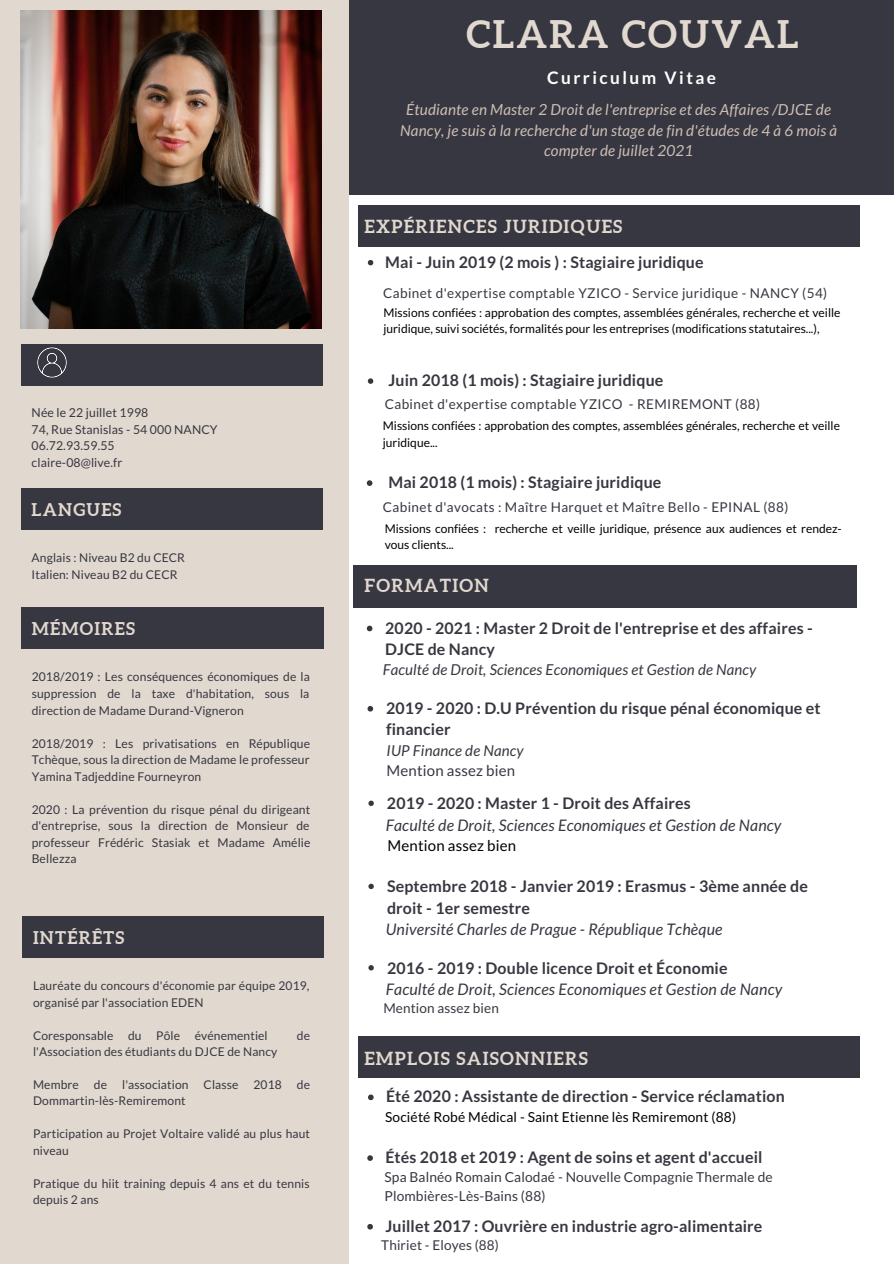
<style>
.page{position:relative;width:894px;height:1264px;background:#fff}
.page>*{position:absolute;margin:0;border:0;box-sizing:border-box;transform-origin:0 0}
.t1{font:700 37.95px "Aleo";letter-spacing:.06em;color:#e1d8cf}
.t2{font:700 18px "Aleo";letter-spacing:.07em;color:#e1d8cf}
.t3{font:700 17.55px "Aleo";letter-spacing:.07em;color:#e1d8cf}
.t4{font:700 17.25px "Lato";letter-spacing:.14em;color:#fff}
.t5{font:700 15.9px/21.5px "Lato";letter-spacing:.01em;color:#373741}
.t6{font:italic 15.9px "Lato";letter-spacing:.01em;color:#373741}
.t7{font:italic 15.3px/20.5px "Lato";letter-spacing:.01em;color:#cdbeb5;text-align:center}
.t8{font:italic 15px "Lato";letter-spacing:.01em;color:#373741}
.t9{font:15px "Lato";letter-spacing:.01em;color:#000}
.t10{font:15px "Lato";letter-spacing:.01em;color:#373741}
.t11{font:13.8px/19.2px "Lato";letter-spacing:.01em;color:#373741}
.t12{font:13.8px "Lato";letter-spacing:.01em;color:#000}
.t13{font:13.5px "Lato";letter-spacing:.03em;color:#373741}
.t14{font:13.5px "Lato";letter-spacing:.01em;color:#373741}
.t15{font:12.3px/16.5px "Lato";letter-spacing:.01em;color:#373741}
.t16{font:12.15px/16.5px "Lato";letter-spacing:.01em;color:#373741;text-align:justify}
.t17{font:12px/16.5px "Lato";letter-spacing:.01em;color:#373741}
.t18{font:12px/16.8px "Lato";color:#000}
</style>
<div class="page">
<div style="left:334px;top:0;width:559px;height:194px;background:#373741"></div>
<div style="left:0;top:0;width:349px;height:1263px;background:#e1d8cf"></div>
<div style="left:353px;top:565px;width:503px;height:43px;background:#373741"></div>
<div style="left:358px;top:1036px;width:501px;height:41px;background:#373741"></div>
<div style="left:21px;top:344px;width:301px;height:41px;background:#373741"></div>
<div style="left:21px;top:488px;width:301px;height:42px;background:#373741"></div>
<div style="left:22px;top:916px;width:302px;height:42px;background:#373741"></div>
<div style="left:358px;top:205px;width:501px;height:42px;background:#373741"></div>
<img style="left:37px;top:347px;width:30px;height:31px">
<div style="left:21px;top:607px;width:303px;height:42px;background:#373741"></div>
<img style="left:21px;top:10px;width:301px;height:319px">
<svg style="left:368px;top:800px;width:6px;height:6px"></svg>
<svg style="left:367px;top:706px;width:6px;height:5px"></svg>
<svg style="left:368px;top:260px;width:5px;height:5px"></svg>
<svg style="left:368px;top:883px;width:6px;height:6px"></svg>
<svg style="left:368px;top:965px;width:6px;height:5px"></svg>
<svg style="left:368px;top:378px;width:5px;height:6px"></svg>
<svg style="left:366px;top:480px;width:6px;height:6px"></svg>
<svg style="left:367px;top:1155px;width:6px;height:5px"></svg>
<svg style="left:367px;top:1224px;width:6px;height:5px"></svg>
<svg style="left:366px;top:625px;width:6px;height:6px"></svg>
<svg style="left:368px;top:1094px;width:5px;height:6px"></svg>
<p class="t15" style="left:32px;top:404px;width:187px">Née le 22 juillet 1998<br>74, Rue Stanislas - 54 000 NANCY<br>06.72.93.59.55<br>claire-08@live.fr</p>
<p class="t3" style="left:32px;top:499px;width:91px">LANGUES</p>
<p class="t17" style="left:32px;top:549px;width:155px">Anglais : Niveau B2 du CECR<br>Italien: Niveau B2 du CECR</p>
<p class="t3" style="left:32px;top:618px;width:105px">MÉMOIRES</p>
<p class="t16" style="left:32px;top:668px;width:280px">2018/2019 : Les conséquences économiques de la suppression de la taxe d'habitation, sous la direction de Madame Durand-Vigneron</p>
<p class="t16" style="left:32px;top:734px;width:280px">2018/2019 : Les privatisations en République Tchèque, sous la direction de Madame le professeur Yamina Tadjeddine Fourneyron</p>
<p class="t16" style="left:32px;top:800px;width:280px">2020 : La prévention du risque pénal du dirigeant d'entreprise, sous la direction de Monsieur de professeur Frédéric Stasiak et Madame Amélie Bellezza</p>
<p class="t3" style="left:33px;top:927px;width:93px">INTÉRÊTS</p>
<p class="t17" style="left:33px;top:977px;width:278px">Lauréate du concours d'économie par équipe 2019, organisé par l'association EDEN</p>
<p class="t17" style="left:33px;top:1026px;width:236px">Coresponsable du Pôle événementiel</p>
<p class="t17" style="left:297px;top:1026px;width:15px">de</p>
<p class="t17" style="left:33px;top:1043px;width:246px">l'Association des étudiants du DJCE de Nancy</p>
<p class="t17" style="left:33px;top:1076px;width:278px">Membre de l'association Classe 2018 de<br>Dommartin-lès-Remiremont</p>
<p class="t17" style="left:33px;top:1125px;width:278px">Participation au Projet Voltaire validé au plus haut niveau</p>
<p class="t17" style="left:33px;top:1174px;width:278px">Pratique du hiit training depuis 4 ans et du tennis depuis 2 ans</p>
<h1 class="t1" style="left:466px;top:12px;width:334px">CLARA COUVAL</h1>
<p class="t4" style="left:547px;top:67px;width:170px">Curriculum Vitae</p>
<p class="t7" style="left:400px;top:99px;width:438px">Étudiante en Master 2 Droit de l'entreprise et des Affaires /DJCE de<br>Nancy, je suis à la recherche d'un stage de fin d'études de 4 à 6 mois à compter de juillet 2021</p>
<p class="t2" style="left:364px;top:216px;width:259px">EXPÉRIENCES JURIDIQUES</p>
<p class="t5" style="left:385px;top:251px;width:320px">Mai - Juin 2019 (2 mois ) : Stagiaire juridique</p>
<p class="t13" style="left:383px;top:284px;width:445px">Cabinet d'expertise comptable YZICO - Service juridique - NANCY (54)</p>
<p class="t18" style="left:383px;top:303px;width:458px">Missions confiées : approbation des comptes, assemblées générales, recherche et veille juridique, suivi sociétés, formalités pour les entreprises (modifications statutaires...),</p>
<p class="t5" style="left:388px;top:369px;width:276px">Juin 2018 (1 mois) : Stagiaire juridique</p>
<p class="t13" style="left:384px;top:396px;width:377px">Cabinet d'expertise comptable YZICO - REMIREMONT (88)</p>
<p class="t18" style="left:383px;top:416px;width:458px">Missions confiées : approbation des comptes, assemblées générales, recherche et veille juridique...</p>
<p class="t5" style="left:388px;top:471px;width:274px">Mai 2018 (1 mois) : Stagiaire juridique</p>
<p class="t13" style="left:383px;top:499px;width:407px">Cabinet d'avocats : Maître Harquet et Maître Bello - EPINAL (88)</p>
<p class="t18" style="left:384px;top:519px;width:458px">Missions confiées : recherche et veille juridique, présence aux audiences et rendez&shy;vous clients...</p>
<p class="t2" style="left:364px;top:575px;width:126px">FORMATION</p>
<p class="t5" style="left:385px;top:616px;width:429px">2020 - 2021 : Master 2 Droit de l'entreprise et des affaires -<br>DJCE de Nancy</p>
<p class="t8" style="left:383px;top:660px;width:375px">Faculté de Droit, Sciences Economiques et Gestion de Nancy</p>
<p class="t5" style="left:386px;top:697px;width:436px">2019 - 2020 : D.U Prévention du risque pénal économique et financier</p>
<p class="t8" style="left:386px;top:740px;width:138px">IUP Finance de Nancy</p>
<p class="t10" style="left:386px;top:761px;width:130px">Mention assez bien</p>
<p class="t5" style="left:387px;top:792px;width:305px">2019 - 2020 : Master 1 - Droit des Affaires</p>
<p class="t6" style="left:385px;top:815px;width:397px">Faculté de Droit, Sciences Economiques et Gestion de Nancy</p>
<p class="t9" style="left:387px;top:836px;width:130px">Mention assez bien</p>
<p class="t5" style="left:387px;top:875px;width:422px">Septembre 2018 - Janvier 2019 : Erasmus - 3ème année de droit - 1er semestre</p>
<p class="t6" style="left:385px;top:919px;width:338px">Université Charles de Prague - République Tchèque</p>
<p class="t5" style="left:387px;top:956px;width:342px">2016 - 2019 : Double licence Droit et Économie</p>
<p class="t6" style="left:385px;top:979px;width:398px">Faculté de Droit, Sciences Economiques et Gestion de Nancy</p>
<p class="t14" style="left:383px;top:999px;width:117px">Mention assez bien</p>
<p class="t2" style="left:364px;top:1047px;width:225px">EMPLOIS SAISONNIERS</p>
<p class="t5" style="left:386px;top:1085px;width:400px">Été 2020 : Assistante de direction - Service réclamation</p>
<p class="t12" style="left:385px;top:1107px;width:352px">Société Robé Médical - Saint Etienne lès Remiremont (88)</p>
<p class="t5" style="left:385px;top:1146px;width:378px">Étés 2018 et 2019 : Agent de soins et agent d'accueil</p>
<p class="t11" style="left:384px;top:1167px;width:390px">Spa Balnéo Romain Calodaé - Nouvelle Compagnie Thermale de<br>Plombières-Lès-Bains (88)</p>
<p class="t5" style="left:385px;top:1214px;width:378px">Juillet 2017 : Ouvrière en industrie agro-alimentaire</p>
<p class="t14" style="left:381px;top:1236px;width:119px">Thiriet - Eloyes (88)</p>
</div>
